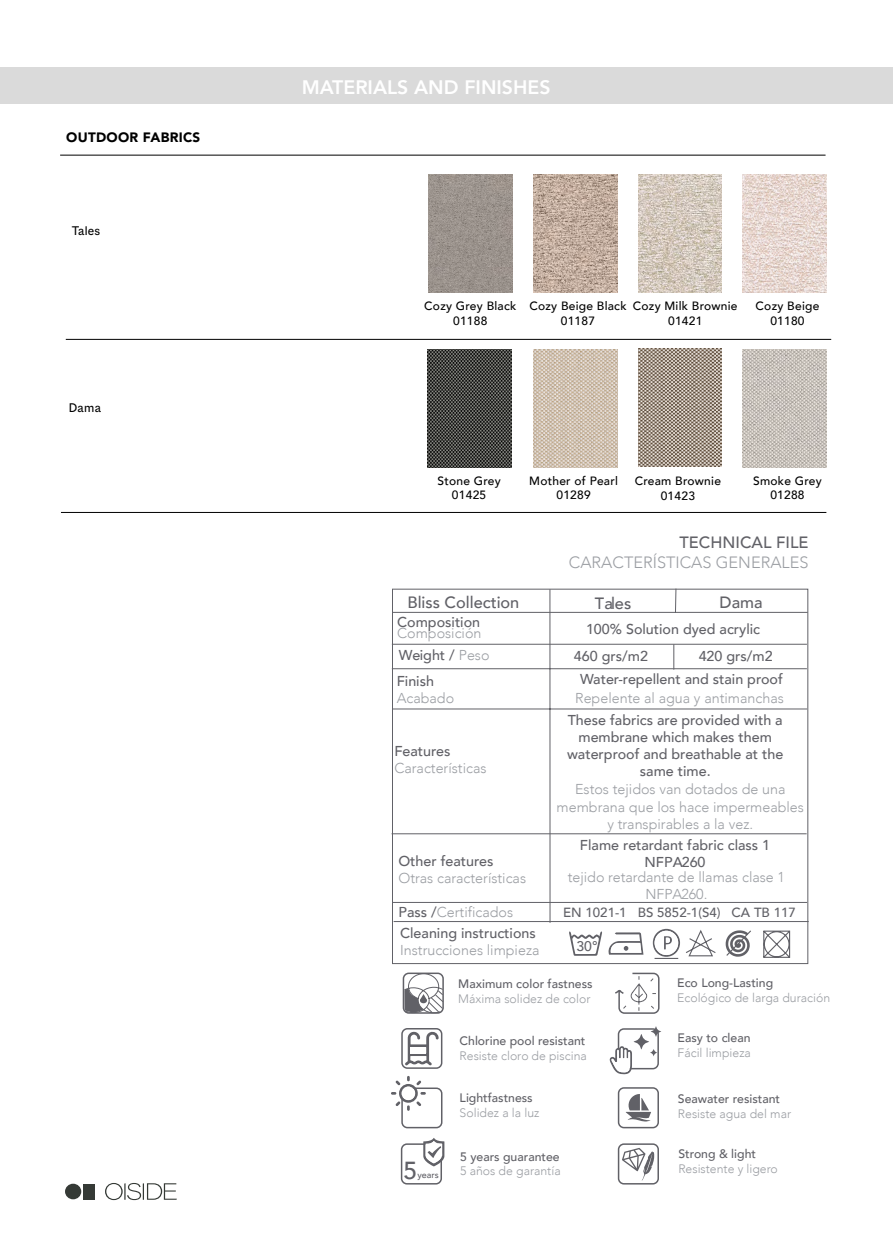
<style>
.page{position:relative;width:893px;height:1255px;background:#fff}
.page>*{position:absolute;margin:0;border:0;box-sizing:border-box;transform-origin:0 0}
.t1{font:500 24.6px "Avenir";color:#616167}
.t2{font:800 19.5px "Avenir";color:#fff}
.t3{font:500 16.35px "Avenir";color:#616167}
.t4{font:300 16.35px "Avenir";color:#9b9ea3}
.t5{font:500 14.25px/17.1px "Avenir";color:#616167;text-align:center}
.t6{font:300 14.25px/17.1px "Avenir";color:#9b9ea3;text-align:center}
.t7{font:500 13.95px "Avenir";color:#616167}
.t8{font:900 13.5px "Avenir LT Std";letter-spacing:.02em;color:#000}
.t9{font:13.5px "Macklin Sans";letter-spacing:.02em;color:#000}
.t10{font:500 13.35px "Avenir";color:#616167}
.t11{font:300 12.3px "Avenir";color:#9b9ea3}
.t12{font:500 12.3px "Avenir";color:#616167}
.t13{font:500 12px/14.4px "Avenir";letter-spacing:.02em;color:#000;text-align:center}
.t14{font:500 9px "Avenir";color:#616167}
.s1{font-weight:500;color:#616167}
</style>
<div class="page">
<svg style="left:105px;top:1183px;width:72px;height:16px"></svg>
<div style="left:65px;top:1183px;width:16px;height:16px;background:#353a36;border-radius:50%"></div>
<div style="left:84px;top:1183px;width:11px;height:16px;background:#353a36"></div>
<div style="left:0;top:67px;width:893px;height:37px;background:#dadada"></div>
<hr style="left:60px;top:155px;width:765px;height:1px;background:#000">
<hr style="left:61px;top:512px;width:765px;height:1px;background:#000">
<img style="left:429px;top:174px;width:83px;height:118px">
<img style="left:743px;top:349px;width:83px;height:118px">
<img style="left:534px;top:174px;width:83px;height:118px">
<img style="left:427px;top:349px;width:84px;height:118px">
<img style="left:638px;top:174px;width:84px;height:118px">
<img style="left:638px;top:348px;width:84px;height:118px">
<img style="left:742px;top:174px;width:84px;height:118px">
<img style="left:534px;top:349px;width:83px;height:118px">
<hr style="left:66px;top:339px;width:765px;height:1px;background:#000">
<div style="left:392px;top:588px;width:416px;height:375px;border:1px solid #616167"></div>
<hr style="left:392px;top:644px;width:415px;height:1px;background:#616167">
<hr style="left:550px;top:589px;width:1px;height:333px;background:#616167">
<hr style="left:392px;top:668px;width:415px;height:1px;background:#616167">
<hr style="left:392px;top:708px;width:415px;height:1px;background:#616167">
<hr style="left:393px;top:612px;width:415px;height:1px;background:#616167">
<svg style="left:673px;top:644px;width:1px;height:25px"></svg>
<svg style="left:610px;top:1026px;width:51px;height:48px"></svg>
<div style="left:401px;top:1143px;width:41px;height:41px;border:2px solid #616167;border-radius:5px"></div>
<svg style="left:423px;top:1138px;width:21px;height:28px"></svg>
<svg style="left:391px;top:1028px;width:52px;height:101px"></svg>
<div style="left:402px;top:1086px;width:13px;height:14px;background:#fff;border-radius:50%"></div>
<div style="left:618px;top:1087px;width:41px;height:41px;border:2px solid #616167;border-radius:5px"></div>
<svg style="left:625px;top:1094px;width:26px;height:27px"></svg>
<svg style="left:622px;top:1148px;width:32px;height:32px"></svg>
<div style="left:618px;top:1143px;width:41px;height:41px;border:2px solid #616167;border-radius:5px"></div>
<svg style="left:675px;top:588px;width:2px;height:25px"></svg>
<svg style="left:653px;top:928px;width:138px;height:31px"></svg>
<svg style="left:569px;top:931px;width:74px;height:24px"></svg>
<hr style="left:394px;top:921px;width:415px;height:1px;background:#616167">
<svg style="left:403px;top:972px;width:41px;height:41px"></svg>
<svg style="left:615px;top:972px;width:45px;height:42px"></svg>
<hr style="left:392px;top:833px;width:415px;height:1px;background:#616167">
<hr style="left:392px;top:902px;width:415px;height:1px;background:#616167">
<p class="t8" style="left:66px;top:129px;width:135px">OUTDOOR FABRICS</p>
<p class="t9" style="left:72px;top:222px;width:30px">Tales</p>
<p class="t9" style="left:69px;top:400px;width:34px">Dama</p>
<h2 class="t2" style="left:302px;top:72px;width:250px">MATERIALS AND FINISHES</h2>
<p class="t13" style="left:424px;top:298px;width:94px">Cozy Grey Black<br>01188</p>
<p class="t13" style="left:633px;top:298px;width:106px">Cozy Milk Brownie<br>01421</p>
<p class="t13" style="left:529px;top:298px;width:99px">Cozy Beige Black<br>01187</p>
<p class="t13" style="left:756px;top:298px;width:65px">Cozy Beige<br>01180</p>
<p class="t13" style="left:437px;top:473px;width:65px">Stone Grey<br>01425</p>
<p class="t13" style="left:529px;top:473px;width:90px">Mother of Pearl<br>01289</p>
<p class="t13" style="left:635px;top:473px;width:88px">Cream Brownie<br>01423</p>
<p class="t13" style="left:753px;top:473px;width:70px">Smoke Grey<br>01288</p>
<p class="t3" style="left:407px;top:588px;width:114px">Bliss Collection</p>
<p class="t5" style="left:397px;top:612px;width:85px">Composition</p>
<p class="t6" style="left:397px;top:621px;width:94px;line-height:22.4px;text-align:left">Composición<br><span class="s1">Weight /</span> Peso</p>
<p class="t5" style="left:397px;top:672px;width:39px">Finish</p>
<p class="t6" style="left:397px;top:690px;width:59px">Acabado</p>
<p class="t5" style="left:394px;top:741px;width:58px">Features</p>
<p class="t6" style="left:394px;top:759px;width:94px">Características</p>
<p class="t3" style="left:679px;top:528px;width:130px">TECHNICAL FILE</p>
<p class="t4" style="left:569px;top:552px;width:241px">CARACTERÍSTICAS GENERALES</p>
<p class="t3" style="left:595px;top:588px;width:38px">Tales</p>
<p class="t3" style="left:720px;top:588px;width:45px">Dama</p>
<p class="t5" style="left:586px;top:619px;width:176px">100% Solution dyed acrylic</p>
<p class="t5" style="left:580px;top:669px;width:204px">Water-repellent and stain proof</p>
<p class="t6" style="left:575px;top:689px;width:210px">Repelente al agua y antimanchas</p>
<p class="t5" style="left:574px;top:646px;width:75px">460 grs/m2</p>
<p class="t5" style="left:699px;top:646px;width:75px">420 grs/m2</p>
<p class="t5" style="left:567px;top:710px;width:218px">These fabrics are provided with a membrane which makes them waterproof and breathable at the same time.</p>
<p class="t6" style="left:557px;top:780px;width:249px">Estos tejidos van dotados de una membrana que los hace impermeables y transpirables a la vez.</p>
<p class="t5" style="left:580px;top:835px;width:192px">Flame retardant fabric class 1<br>NFPA260</p>
<p class="t6" style="left:568px;top:868px;width:219px">tejido retardante de llamas clase 1<br>NFPA260.</p>
<p class="t5" style="left:398px;top:851px;width:97px">Other features</p>
<p class="t6" style="left:398px;top:869px;width:129px">Otras características</p>
<p class="t6" style="left:399px;top:903px;width:116px"><span class="s1">Pass /</span>Certificados</p>
<p class="t10" style="left:563px;top:900px;width:234px">EN 1021-1 BS 5852-1(S4) CA TB 117</p>
<p class="t5" style="left:400px;top:923px;width:137px">Cleaning instructions</p>
<p class="t6" style="left:400px;top:941px;width:141px">Instrucciones limpieza</p>
<p class="t7" style="left:576px;top:934px;width:23px">30°</p>
<p class="t12" style="left:458px;top:973px;width:136px">Maximum color fastness</p>
<p class="t11" style="left:458px;top:991px;width:134px">Máxima solidez de color</p>
<h1 class="t1" style="left:404px;top:1149px;width:15px">5</h1>
<p class="t14" style="left:417px;top:1167px;width:23px">years</p>
<p class="t12" style="left:460px;top:1030px;width:127px">Chlorine pool resistant</p>
<p class="t11" style="left:460px;top:1048px;width:129px">Resiste cloro de piscina</p>
<p class="t12" style="left:460px;top:1087px;width:75px">Lightfastness</p>
<p class="t11" style="left:460px;top:1105px;width:81px">Solidez a la luz</p>
<p class="t12" style="left:460px;top:1145px;width:101px">5 years guarantee</p>
<p class="t11" style="left:460px;top:1163px;width:102px">5 años de garantía</p>
<p class="t12" style="left:677px;top:972px;width:97px">Eco Long-Lasting</p>
<p class="t11" style="left:677px;top:990px;width:154px">Ecológico de larga duración</p>
<p class="t12" style="left:678px;top:1027px;width:74px">Easy to clean</p>
<p class="t11" style="left:678px;top:1045px;width:75px">Fácil limpieza</p>
<p class="t12" style="left:678px;top:1088px;width:104px">Seawater resistant</p>
<p class="t11" style="left:678px;top:1106px;width:115px">Resiste agua del mar</p>
<p class="t12" style="left:678px;top:1142px;width:79px">Strong &amp; light</p>
<p class="t11" style="left:678px;top:1160px;width:101px">Resistente y ligero</p>
</div>
